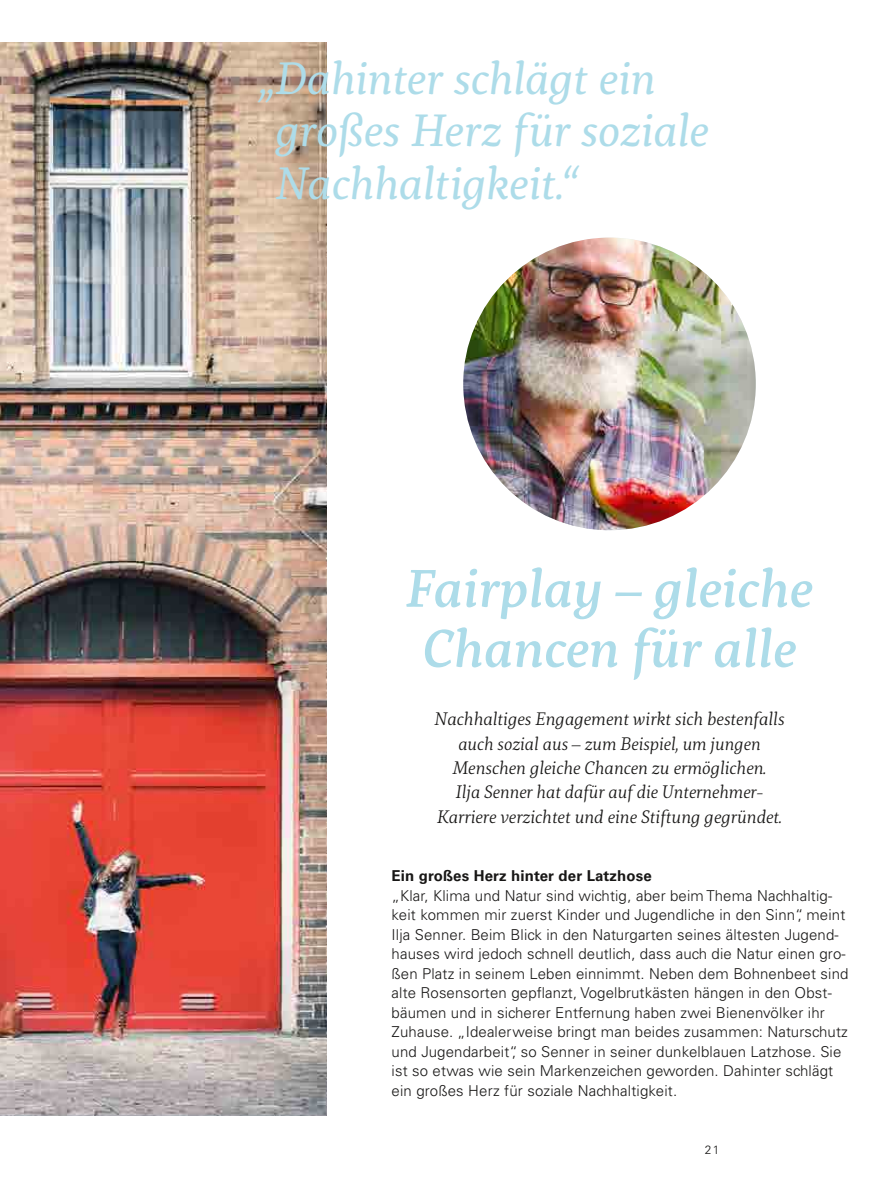
<style>
.page{position:relative;width:893px;height:1191px;background:#fff}
.page>*{position:absolute;margin:0;border:0;box-sizing:border-box;transform-origin:0 0}
.t1{font:italic 500 52.5px/60px "Servus Slab";color:#addce9;text-align:center}
.t2{font:italic 45px/52.5px "Servus Slab";letter-spacing:-.005em;color:#addce9}
.t3{font:italic 300 18px/24.5px "Servus Slab";color:#181716;text-align:center}
.t4{font:300 15px/19.5px "Univers LT Std";letter-spacing:.01em;color:#181716}
.t5{font:700 15px "Univers LT Std";letter-spacing:.01em;color:#181716}
.t6{font:300 12px "Univers LT Std";color:#181716}
</style>
<div class="page">
<img style="left:0;top:43px;width:326px;height:1072px">
<img style="left:463px;top:238px;width:293px;height:292px;border-radius:146px">
<h2 class="t2" style="left:276px;top:52px;width:434px;text-indent:-16px">„Dahinter schlägt ein großes Herz für soziale<br>Nachhaltigkeit.“</h2>
<h1 class="t1" style="left:406px;top:558px;width:408px">Fairplay – gleiche<br>Chancen für alle</h1>
<p class="t3" style="left:434px;top:707px;width:352px">Nachhaltiges Engagement wirkt sich bestenfalls auch sozial aus – zum Beispiel, um jungen Menschen gleiche Chancen zu ermöglichen.<br>Ilja Senner hat dafür auf die Unternehmer-Karriere verzichtet und eine Stiftung gegründet.</p>
<p class="t5" style="left:392px;top:867px;width:262px">Ein großes Herz hinter der Latzhose</p>
<p class="t4" style="left:392px;top:885px;width:458px">„Klar, Klima und Natur sind wichtig, aber beim Thema Nachhaltig&shy;keit kommen mir zuerst Kinder und Jugendliche in den Sinn“, meint Ilja Senner. Beim Blick in den Naturgarten seines ältesten Jugend&shy;hauses wird jedoch schnell deutlich, dass auch die Natur einen gro&shy;ßen Platz in seinem Leben einnimmt. Neben dem Bohnenbeet sind alte Rosensorten gepflanzt, Vogelbrutkästen hängen in den Obst&shy;bäumen und in sicherer Entfernung haben zwei Bienenvölker ihr Zuhause. „Idealerweise bringt man beides zusammen: Naturschutz und Jugendarbeit“, so Senner in seiner dunkelblauen Latzhose. Sie ist so etwas wie sein Markenzeichen geworden. Dahinter schlägt ein großes Herz für soziale Nachhaltigkeit.</p>
<p class="t6" style="left:705px;top:1143px;width:16px">21</p>
</div>
